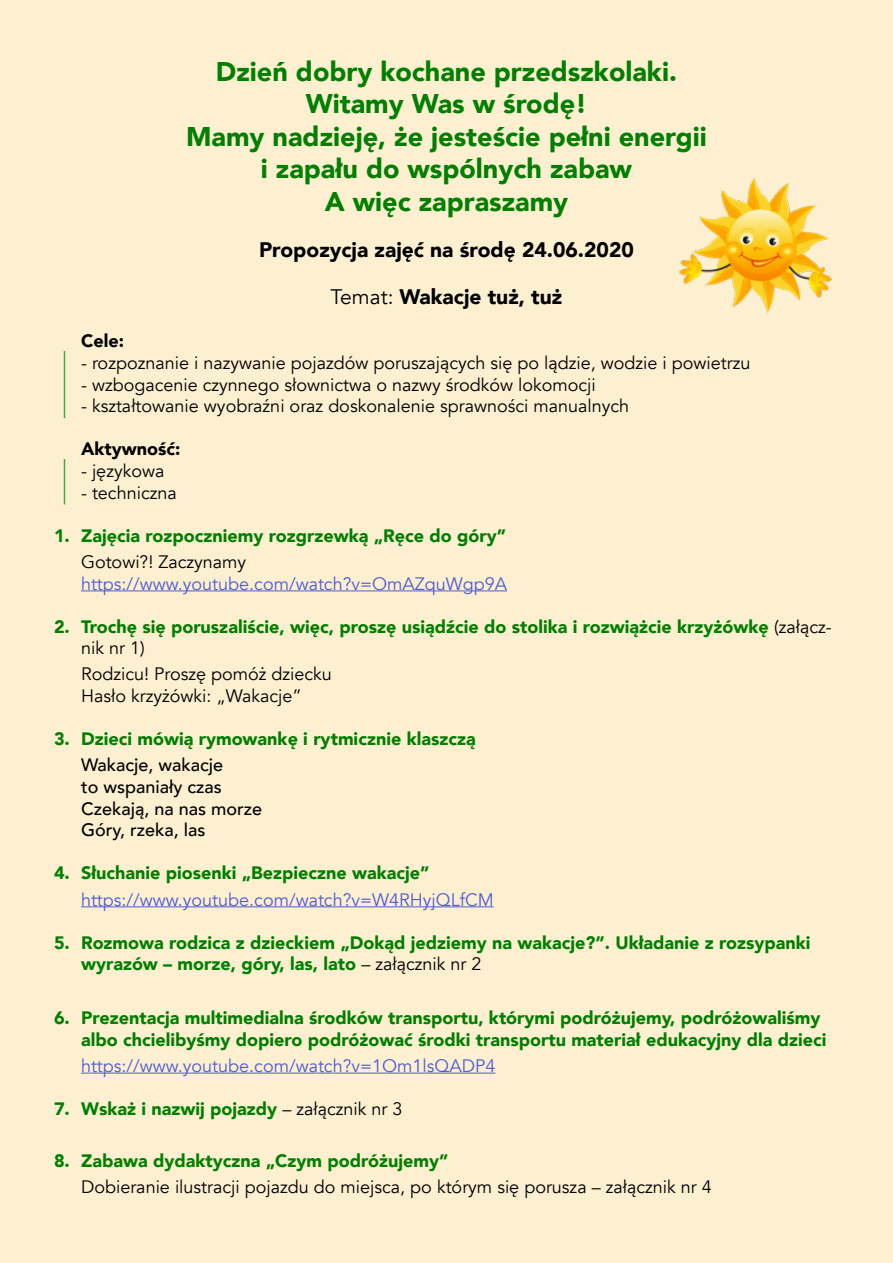
<style>
.page{position:relative;width:893px;height:1263px;background:#fff}
.page>*{position:absolute;margin:0;border:0;box-sizing:border-box;transform-origin:0 0}
.t1{font:900 27px/32.4px "Avenir";color:#007f00;text-align:center}
.t2{font:900 21px "Avenir";color:#000}
.t3{font:900 18px/21.6px "Avenir";color:#007f00}
.t4{font:18px/21.6px "Avenir";color:#000}
.t5{font:18px "Avenir";color:#4f5cd6}
.t6{font:500 18px/21.6px "Avenir";color:#000}
.t7{font:900 18px "Avenir";color:#000}
.s1{font-weight:400}
.s2{font-weight:400;color:#000}
</style>
<div class="page">
<div style="left:0;top:0;width:893px;height:1262px;background:#fcf0d1"></div>
<img style="left:679px;top:177px;width:153px;height:137px">
<hr style="left:64px;top:351px;width:1px;height:67px;background:#45ab38">
<hr style="left:64px;top:459px;width:1px;height:45px;background:#45ab38">
<hr style="left:81px;top:590px;width:426px;height:1px;background:#4f5cd6">
<hr style="left:81px;top:906px;width:413px;height:1px;background:#4f5cd6">
<hr style="left:81px;top:1073px;width:414px;height:1px;background:#4f5cd6">
<h1 class="t1" style="left:186px;top:55px;width:522px">Dzień dobry kochane przedszkolaki.<br>Witamy Was w środę!<br>Mamy nadzieję, że jesteście pełni energii i zapału do wspólnych zabaw<br>A więc zapraszamy</h1>
<p class="t2" style="left:259px;top:232px;width:376px">Propozycja zajęć na środę 24.06.2020</p>
<p class="t2" style="left:331px;top:279px;width:233px"><span class="s1">Temat:</span> Wakacje tuż, tuż</p>
<p class="t7" style="left:81px;top:326px;width:45px">Cele:</p>
<p class="t4" style="left:81px;top:352px;width:671px">- rozpoznanie i nazywanie pojazdów poruszających się po lądzie, wodzie i powietrzu</p>
<p class="t4" style="left:81px;top:374px;width:516px">- wzbogacenie czynnego słownictwa o nazwy środków lokomocji</p>
<p class="t4" style="left:81px;top:396px;width:550px">- kształtowanie wyobraźni oraz doskonalenie sprawności manualnych</p>
<p class="t7" style="left:81px;top:434px;width:101px">Aktywność:</p>
<p class="t4" style="left:81px;top:460px;width:85px">- językowa</p>
<p class="t4" style="left:81px;top:482px;width:97px">- techniczna</p>
<p class="t3" style="left:54px;top:524px;width:454px">1. Zajęcia rozpoczniemy rozgrzewką „Ręce do góry”</p>
<p class="t4" style="left:81px;top:551px;width:167px">Gotowi?! Zaczynamy</p>
<p class="t5" style="left:81px;top:573px;width:428px">https://www.youtube.com/watch?v=OmAZquWgp9A</p>
<p class="t3" style="left:81px;top:615px;width:752px;text-indent:-27px">2. Trochę się poruszaliście, więc, proszę usiądźcie do stolika i rozwiążcie krzyżówkę <span class="s2">(załącz&shy;nik nr 1)</span></p>
<p class="t4" style="left:81px;top:664px;width:252px">Rodzicu! Proszę pomóż dziecku<br>Hasło krzyżówki: „Wakacje”</p>
<p class="t3" style="left:54px;top:728px;width:423px">3. Dzieci mówią rymowankę i rytmicznie klaszczą</p>
<p class="t6" style="left:81px;top:753px;width:183px">Wakacje, wakacje<br>to wspaniały czas<br>Czekają, na nas morze<br>Góry, rzeka, las</p>
<p class="t3" style="left:54px;top:862px;width:377px">4. Słuchanie piosenki „Bezpieczne wakacje”</p>
<p class="t5" style="left:81px;top:888px;width:414px">https://www.youtube.com/watch?v=W4RHyjQLfCM</p>
<p class="t3" style="left:81px;top:931px;width:731px;text-indent:-27px">5. Rozmowa rodzica z dzieckiem „Dokąd jedziemy na wakacje?”. Układanie z rozsypanki wyrazów – morze, góry, las, lato <span class="s2">– załącznik nr 2</span></p>
<p class="t3" style="left:81px;top:1006px;width:747px;text-indent:-27px">6. Prezentacja multimedialna środków transportu, którymi podróżujemy, podróżowaliśmy albo chcielibyśmy dopiero podróżować środki transportu materiał edukacyjny dla dzieci</p>
<p class="t5" style="left:81px;top:1055px;width:416px">https://www.youtube.com/watch?v=1Om1lsQADP4</p>
<p class="t3" style="left:54px;top:1097px;width:350px">7. Wskaż i nazwij pojazdy <span class="s2">– załącznik nr 3</span></p>
<p class="t3" style="left:54px;top:1149px;width:396px">8. Zabawa dydaktyczna „Czym podróżujemy”</p>
<p class="t4" style="left:81px;top:1176px;width:632px">Dobieranie ilustracji pojazdu do miejsca, po którym się porusza – załącznik nr 4</p>
</div>
